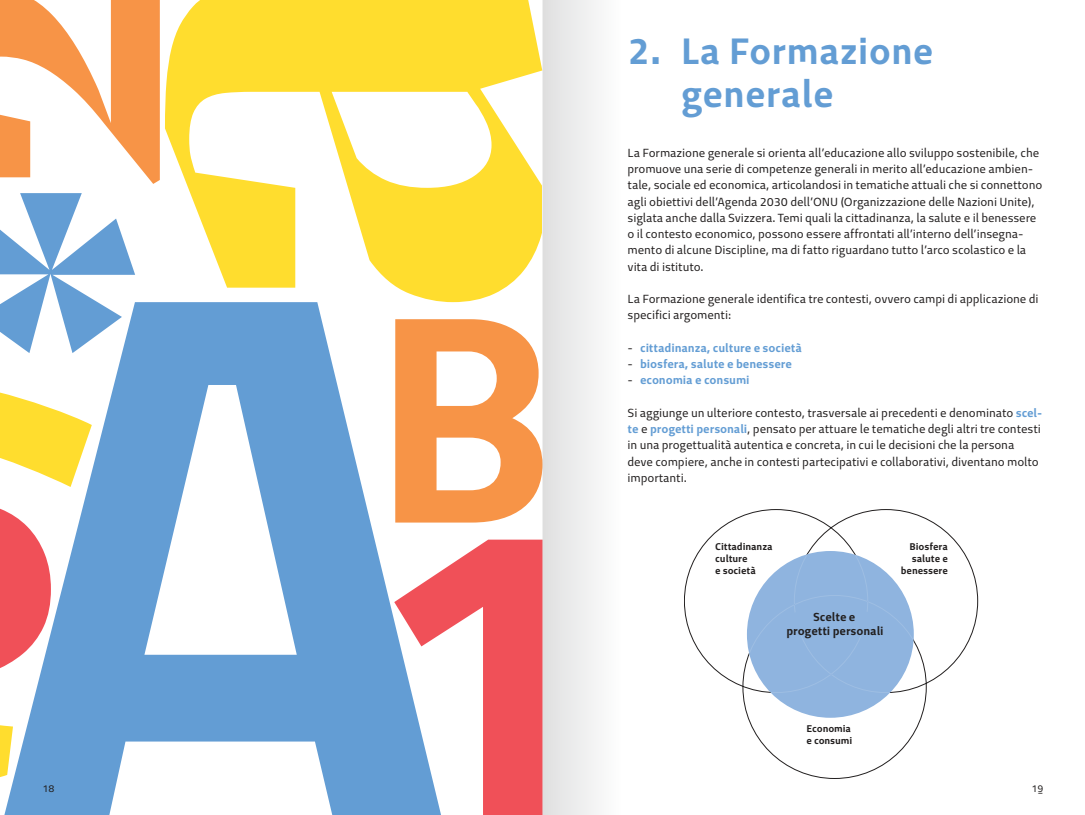
<style>
.page{position:relative;width:1085px;height:815px;background:#fff}
.page>*{position:absolute;margin:0;border:0;box-sizing:border-box;transform-origin:0 0}
.t1{font:700 37.5px/43.8px "Test Me Sans 02";color:#639dd4}
.t2{font:11.88px/16.2px "Test Me Sans 02";letter-spacing:-.01em;color:#221f1f}
.t3{font:700 11.88px "Test Me Sans 02";letter-spacing:-.01em;color:#639dd4}
.t4{font:700 11.88px/14.2px "Test Me Sans 02";letter-spacing:-.01em;color:#221f1f;text-align:center}
.t5{font:700 10px/12px "Test Me Sans 02";letter-spacing:-.01em;color:#221f1f}
.t6{font:10px "Test Me Sans 02";color:#221f1f}
.s1{font-weight:400;color:#221f1f}
.s2{font-weight:700;color:#639dd4}
</style>
<div class="page">
<div style="left:746px;top:551px;width:167px;height:167px;background:#8fb4df;border-radius:50%"></div>
<svg style="left:165px;top:0;width:377px;height:302px;fill:#ffdd2e"></svg>
<svg style="left:4px;top:302px;width:390px;height:513px;fill:#639dd4"></svg>
<svg style="left:394px;top:540px;width:148px;height:275px;fill:#f05058"></svg>
<svg style="left:0;top:0;width:160px;height:184px"></svg>
<svg style="left:0;top:367px;width:92px;height:418px"></svg>
<svg style="left:395px;top:319px;width:147px;height:204px"></svg>
<svg style="left:0;top:503px;width:51px;height:180px"></svg>
<svg style="left:0;top:193px;width:135px;height:160px"></svg>
<svg style="left:769px;top:612px;width:122px;height:11px"></svg>
<img style="left:542px;top:0;width:55px;height:815px">
<h1 class="t1" style="left:680px;top:33px;width:254px;text-indent:-53px">2. La Formazione generale</h1>
<p class="t2" style="left:627px;top:145px;width:416px">La Formazione generale si orienta all’educazione allo sviluppo sostenibile, che promuove una serie di competenze generali in merito all’educazione ambien&shy;tale, sociale ed economica, articolandosi in tematiche attuali che si connettono agli obiettivi dell’Agenda 2030 dell’ONU (Organizzazione delle Nazioni Unite), siglata anche dalla Svizzera. Temi quali la cittadinanza, la salute e il benessere o il contesto economico, possono essere affrontati all’interno dell’insegna&shy;mento di alcune Discipline, ma di fatto riguardano tutto l’arco scolastico e la vita di istituto.</p>
<p class="t2" style="left:627px;top:292px;width:412px">La Formazione generale identifica tre contesti, ovvero campi di applicazione di specifici argomenti:</p>
<p class="t3" style="left:627px;top:343px;width:176px"><span class="s1">-</span> cittadinanza, culture e società</p>
<p class="t3" style="left:627px;top:359px;width:166px"><span class="s1">-</span> biosfera, salute e benessere</p>
<p class="t3" style="left:627px;top:375px;width:123px"><span class="s1">-</span> economia e consumi</p>
<p class="t2" style="left:627px;top:405px;width:416px">Si aggiunge un ulteriore contesto, trasversale ai precedenti e denominato <span class="s2">scel&shy;te</span> e <span class="s2">progetti personali</span>, pensato per attuare le tematiche degli altri tre contesti in una progettualità autentica e concreta, in cui le decisioni che la persona deve compiere, anche in contesti partecipativi e collaborativi, diventano molto importanti.</p>
<p class="t5" style="left:715px;top:541px;width:59px">Cittadinanza culture<br>e società</p>
<p class="t5" style="left:900px;top:541px;width:49px;text-align:right">Biosfera salute e benessere</p>
<p class="t4" style="left:786px;top:611px;width:99px">Scelte e<br>progetti personali</p>
<p class="t5" style="left:806px;top:724px;width:47px">Economia e consumi</p>
<p class="t6" style="left:43px;top:784px;width:13px">18</p>
<p class="t6" style="left:1031px;top:784px;width:13px">19</p>
</div>
